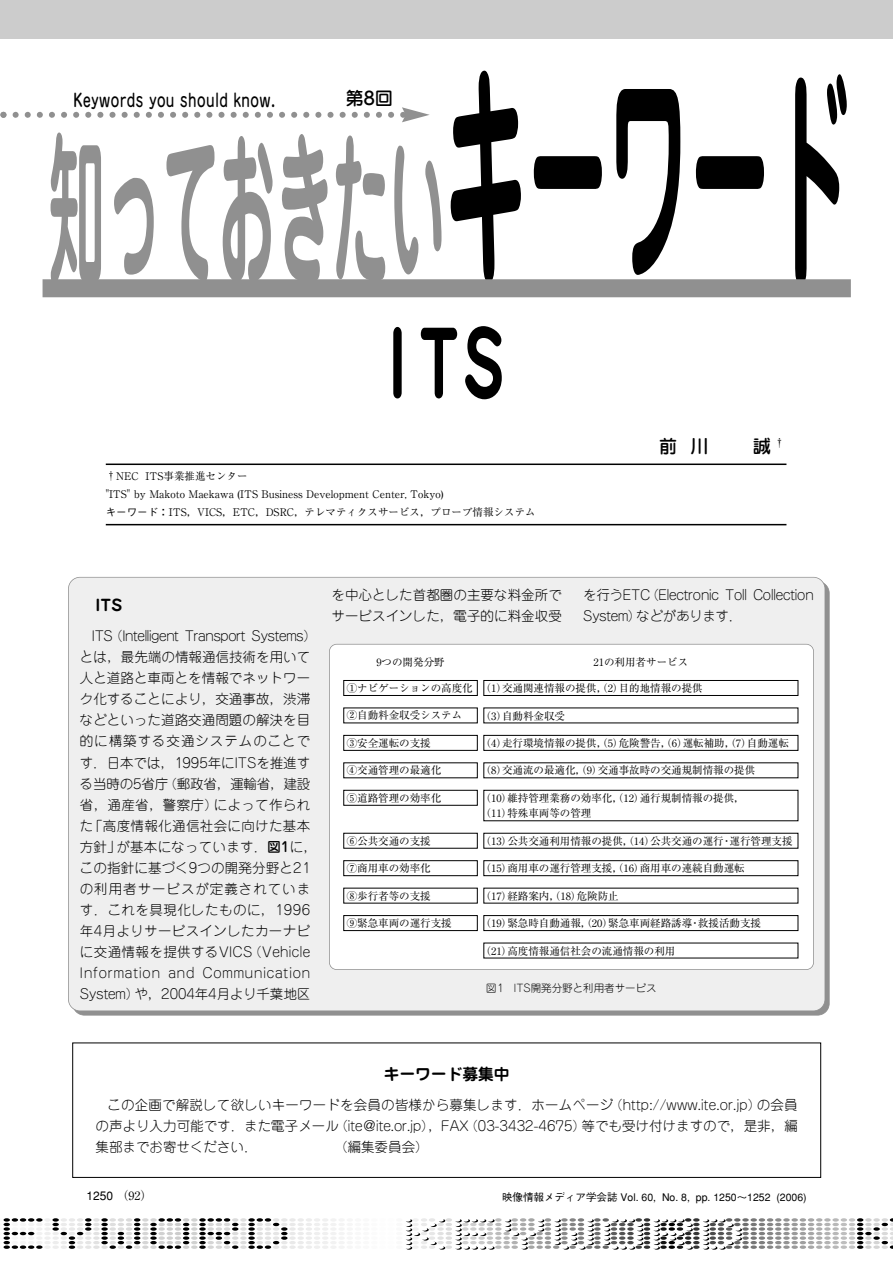
<style>
.page{position:relative;width:893px;height:1263px;background:#fff}
.page>*{position:absolute;margin:0;border:0;box-sizing:border-box;transform-origin:0 0}
.t1{font:700 166.2px "Jun 501";color:#909090;scale:.34 1}
.t2{font:700 90px "Jun 501";color:#000;scale:.67 1}
.t3{font:500 18px "Jun 34";letter-spacing:.03em;color:#000;scale:.78 1}
.t4{font:500 18px "Jun 34";letter-spacing:.03em;color:#000}
.t5{font:700 15.75px "Jun 501";color:#000}
.t6{font:300 13.5px/21px "Jun 101";letter-spacing:.005em;color:#000}
.t7{font:300 13.5px/21px "Jun 101";letter-spacing:-.015em;color:#000}
.t8{font:500 12px "Gothic BBB";color:#000}
.t9{font:10.5px/18px "Ryumin";color:#000}
.t10{font:500 10.5px "Gothic BBB";color:#000}
.t11{font:300 10.5px "Jun 101";color:#000}
.s1{font-size:237.45px;color:#000}
.s2{font-family:"Gothic BBB";font-weight:500}
.s3{font-family:"Jun 34";font-weight:500}
.s4{font-family:"Ryumin";font-weight:400}
</style>
<div class="page">
<div style="left:0;top:0;width:892px;height:38px;background:#ccc"></div>
<svg style="left:3px;top:1218px;width:889px;height:32px"></svg>
<svg style="left:0;top:107px;width:429px;height:15px"></svg>
<div style="left:43px;top:279px;width:807px;height:18px;background:#909090"></div>
<hr style="left:106px;top:464px;width:680px;height:1px;background:#000">
<hr style="left:106px;top:524px;width:680px;height:1px;background:#000">
<div style="left:68px;top:577px;width:757px;height:434px;background:#efefef;border-radius:12px"></div>
<div style="left:68px;top:577px;width:757px;height:434px;border:2px solid #909090;border-radius:12px"></div>
<div style="left:329px;top:644px;width:484px;height:326px;background:#fff;border-radius:7px"></div>
<svg style="left:483px;top:680px;width:315px;height:278px"></svg>
<div style="left:343px;top:680px;width:134px;height:16px;border:1px solid #000"></div>
<div style="left:483px;top:735px;width:315px;height:16px;border:1px solid #000"></div>
<div style="left:343px;top:735px;width:134px;height:16px;border:1px solid #000"></div>
<div style="left:483px;top:790px;width:315px;height:31px;border:1px solid #000"></div>
<div style="left:343px;top:790px;width:134px;height:16px;border:1px solid #000"></div>
<div style="left:483px;top:860px;width:315px;height:16px;border:1px solid #000"></div>
<div style="left:343px;top:860px;width:134px;height:16px;border:1px solid #000"></div>
<svg style="left:343px;top:887px;width:455px;height:44px"></svg>
<div style="left:343px;top:915px;width:134px;height:16px;border:1px solid #000"></div>
<div style="left:329px;top:644px;width:485px;height:326px;border:2px solid #909090;border-radius:8px"></div>
<div style="left:72px;top:1043px;width:749px;height:135px;border:1px solid #000"></div>
<h1 class="t1" style="left:48px;top:148px;width:2360px">知っておきたい<span class="s1">キーワード</span></h1>
<h3 class="t3" style="left:73px;top:94px;width:260px">Keywords you should know.</h3>
<h3 class="t4" style="left:346px;top:91px;width:48px">第8回</h3>
<h2 class="t2" style="left:388px;top:330px;width:175px">ITS</h2>
<p class="t9" style="left:106px;top:468px;width:431px">†NEC ITS事業推進センター<br>"ITS" by Makoto Maekawa (ITS Business Development Center, Tokyo)<br><span class="s2">キーワード：</span>ITS，VICS，ETC，DSRC，テレマティクスサービス，プローブ情報システム</p>
<h3 class="t4" style="left:659px;top:439px;width:127px">前川　誠<sup>†</sup></h3>
<p class="t5" style="left:96px;top:599px;width:28px">ITS</p>
<p class="t6" style="left:80px;top:628px;width:239px;text-indent:12px">ITS（Intelligent Transport Systems）とは，最先端の情報通信技術を用いて人と道路と車両とを情報でネットワーク化することにより，交通事故，渋滞などといった道路交通問題の解決を目的に構築する交通システムのことです．日本では，1995年にITSを推進する当時の5省庁（郵政省，運輸省，建設省，通産省，警察庁）によって作られた「高度情報化通信社会に向けた基本方針」が基本になっています．<span class="s3">図1</span>に，この指針に基づく9つの開発分野と21の利用者サービスが定義されています．これを具現化したものに，1996年4月よりサービスインしたカーナビに交通情報を提供するVICS（Vehicle<br>Information and Communication<br>System）や，2004年4月より千葉地区</p>
<p class="t6" style="left:331px;top:586px;width:232px">を中心とした首都圏の主要な料金所でサービスインした，電子的に料金収受</p>
<p class="t7" style="left:583px;top:586px;width:232px">を行うETC（Electronic Toll Collection<br>System）などがあります．</p>
<p class="t9" style="left:376px;top:655px;width:70px">9つの開発分野</p>
<p class="t9" style="left:593px;top:655px;width:96px">21の利用者サービス</p>
<p class="t9" style="left:347px;top:681px;width:357px">①ナビゲーションの高度化 （1）交通関連情報の提供，（2）目的地情報の提供</p>
<p class="t9" style="left:347px;top:708px;width:117px">②自動料金収受システム</p>
<p class="t9" style="left:480px;top:708px;width:86px">（3）自動料金収受</p>
<p class="t9" style="left:347px;top:735px;width:85px">③安全運転の支援</p>
<p class="t9" style="left:480px;top:735px;width:310px">（4）走行環境情報の提供，（5）危険警告，（6）運転補助，（7）自動運転</p>
<p class="t9" style="left:347px;top:763px;width:96px">④交通管理の最適化</p>
<p class="t9" style="left:480px;top:763px;width:276px">（8）交通流の最適化，（9）交通事故時の交通規制情報の提供</p>
<p class="t9" style="left:480px;top:792px;width:266px;line-height:15px">（10）維持管理業務の効率化，（12）通行規制情報の提供，（11）特殊車両等の管理</p>
<p class="t9" style="left:347px;top:790px;width:96px">⑤道路管理の効率化</p>
<p class="t9" style="left:347px;top:833px;width:85px">⑥公共交通の支援</p>
<p class="t9" style="left:480px;top:833px;width:313px">（13）公共交通利用情報の提供，（14）公共交通の運行・運行管理支援</p>
<p class="t9" style="left:347px;top:861px;width:85px">⑦商用車の効率化</p>
<p class="t9" style="left:480px;top:861px;width:266px">（15）商用車の運行管理支援，（16）商用車の連続自動運転</p>
<p class="t9" style="left:347px;top:888px;width:85px">⑧歩行者等の支援</p>
<p class="t9" style="left:480px;top:888px;width:140px">（17）経路案内，（18）危険防止</p>
<p class="t9" style="left:347px;top:916px;width:106px">⑨緊急車両の運行支援</p>
<p class="t9" style="left:480px;top:916px;width:282px">（19）緊急時自動通報，（20）緊急車両経路誘導・救援活動支援</p>
<p class="t9" style="left:480px;top:943px;width:196px">（21）高度情報通信社会の流通情報の利用</p>
<p class="t11" style="left:486px;top:984px;width:172px">図1 ITS開発分野と利用者サービス</p>
<p class="t5" style="left:383px;top:1068px;width:128px">キーワード募集中</p>
<p class="t6" style="left:96px;top:1097px;width:703px;text-align:justify;text-indent:12px">この企画で解説して欲しいキーワードを会員の皆様から募集します．ホームページ（http://www.ite.or.jp）の会員の声より入力可能です．また電子メール（ite@ite.or.jp），FAX（03-3432-4675）等でも受け付けますので，是非，編集部までお寄せください．</p>
<p class="t6" style="left:334px;top:1139px;width:96px">（編集委員会）</p>
<p class="t8" style="left:87px;top:1191px;width:68px">1250 <span class="s4">（92）</span></p>
<p class="t10" style="left:502px;top:1194px;width:306px">映像情報メディア学会誌 Vol. 60, No. 8, pp. 1250～1252 (2006)</p>
</div>
